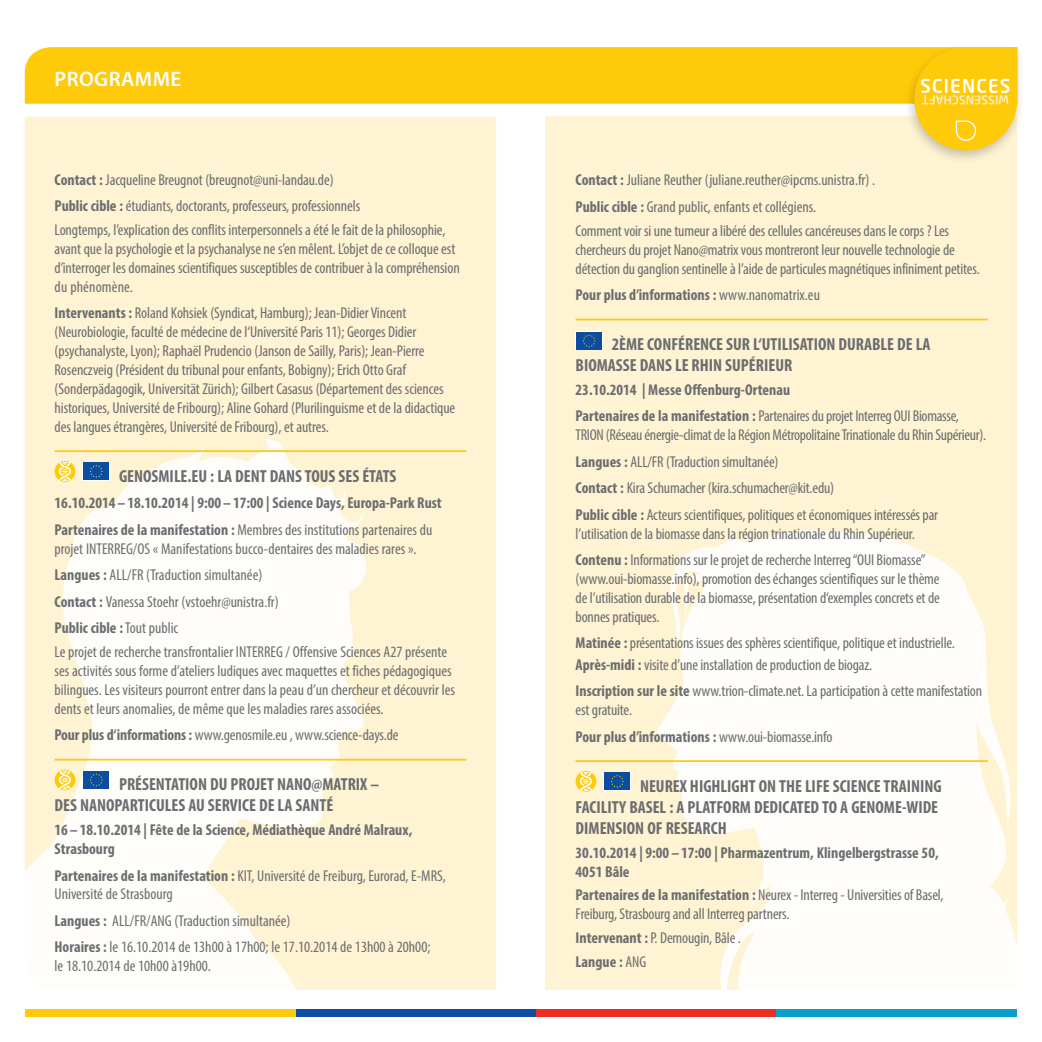
<style>
.page{position:relative;width:1042px;height:1042px;background:#fff}
.page>*{position:absolute;margin:0;border:0;box-sizing:border-box;transform-origin:0 0}
.t1{font:600 21px "Myriad Pro";letter-spacing:.02em;color:#fff}
.t2{font:700 condensed 17.5px/21px "Myriad Pro";color:#6c6d70}
.t3{font:condensed 15.75px/18.9px "Myriad Pro";letter-spacing:-.005em;color:#6c6d70}
.t4{font:700 condensed 15.75px/26.4px "Myriad Pro";color:#6c6d70}
.s1{font-weight:700}
.s2{font-weight:400}
</style>
<div class="page">
<div style="left:546px;top:117px;width:471px;height:873px;background:#fef3d2"></div>
<div style="left:25px;top:117px;width:471px;height:873px;background:#fef3d2"></div>
<svg style="left:658px;top:530px;width:353px;height:460px;fill:#fefdfa"></svg>
<svg style="left:936px;top:831px;width:81px;height:159px"></svg>
<svg style="left:25px;top:439px;width:342px;height:551px"></svg>
<div style="left:776px;top:1009px;width:241px;height:8px;background:#0a9fc8"></div>
<div style="left:535px;top:1009px;width:241px;height:8px;background:#ee2e22"></div>
<div style="left:295px;top:1009px;width:240px;height:8px;background:#0d4da1"></div>
<div style="left:25px;top:1009px;width:270px;height:8px;background:#feca0a"></div>
<div style="left:25px;top:47px;width:879px;height:57px;background:#feca0a"></div>
<hr style="left:55px;top:450px;width:411px;height:2px;background:#feca0a">
<hr style="left:55px;top:759px;width:411px;height:1px;background:#feca0a">
<svg style="left:83px;top:462px;width:27px;height:18px"></svg>
<div style="left:83px;top:463px;width:26px;height:17px;background:#0d4da1"></div>
<svg style="left:90px;top:465px;width:13px;height:13px"></svg>
<svg style="left:55px;top:461px;width:20px;height:21px"></svg>
<svg style="left:56px;top:461px;width:18px;height:21px"></svg>
<svg style="left:83px;top:771px;width:27px;height:18px"></svg>
<div style="left:83px;top:771px;width:26px;height:17px;background:#0d4da1"></div>
<svg style="left:90px;top:773px;width:13px;height:13px"></svg>
<div style="left:55px;top:769px;width:20px;height:21px;background:#feca0a;border-radius:50%"></div>
<svg style="left:56px;top:769px;width:18px;height:21px"></svg>
<hr style="left:575px;top:319px;width:413px;height:1px;background:#feca0a">
<hr style="left:575px;top:760px;width:413px;height:2px;background:#feca0a">
<div style="left:575px;top:332px;width:27px;height:18px;background:#fff"></div>
<div style="left:576px;top:332px;width:26px;height:18px;background:#0d4da1"></div>
<svg style="left:582px;top:334px;width:13px;height:13px"></svg>
<div style="left:604px;top:772px;width:27px;height:18px;background:#fff"></div>
<div style="left:604px;top:772px;width:26px;height:18px;background:#0d4da1"></div>
<svg style="left:611px;top:775px;width:13px;height:13px"></svg>
<svg style="left:575px;top:771px;width:21px;height:21px"></svg>
<svg style="left:577px;top:771px;width:18px;height:21px"></svg>
<div style="left:904px;top:42px;width:121px;height:123px;background:#231f20;opacity:.25"></div>
<svg style="left:914px;top:47px;width:103px;height:103px"></svg>
<h1 class="t1" style="left:55px;top:65px;width:128px">PROGRAMME</h1>
<p class="t3" style="left:55px;top:167px;width:307px;line-height:25.9px"><span class="s1">Contact :</span> Jacqueline Breugnot (breugnot@uni-landau.de)<br><span class="s1">Public cible :</span> étudiants, doctorants, professeurs, professionnels</p>
<p class="t3" style="left:55px;top:220px;width:407px">Longtemps, l’explication des conflits interpersonnels a été le fait de la philosophie, avant que la psychologie et la psychanalyse ne s’en mêlent. L’objet de ce colloque est d’interroger les domaines scientifiques susceptibles de contribuer à la compréhension du phénomène.</p>
<p class="t3" style="left:55px;top:303px;width:402px"><span class="s1">Intervenants :</span> Roland Kohsiek (Syndicat, Hamburg); Jean-Didier Vincent (Neurobiologie, faculté de médecine de l‘Université Paris 11); Georges Didier (psychanalyste, Lyon); Raphaël Prudencio (Janson de Sailly, Paris); Jean-Pierre Rosenczveig (Président du tribunal pour enfants, Bobigny); Erich Otto Graf (Sonderpädagogik, Universität Zürich); Gilbert Casasus (Département des sciences historiques, Université de Fribourg); Aline Gohard (Plurilinguisme et de la didactique des langues étrangères, Université de Fribourg), et autres.</p>
<p class="t2" style="left:119px;top:465px;width:279px">GENOSMILE.EU : LA DENT DANS TOUS SES ÉTATS</p>
<p class="t4" style="left:55px;top:489px;width:389px">16.10.2014–18.10.2014 | 9:00– 17:00 | Science Days, Europa-Park Rust<br>Partenaires de la manifestation : <span class="s2">Membres des institutions partenaires du</span></p>
<p class="t3" style="left:55px;top:535px;width:363px;line-height:26.4px">projet INTERREG/OS « Manifestations bucco-dentaires des maladies rares ».<br><span class="s1">Langues :</span> ALL/FR (Traduction simultanée)<br><span class="s1">Contact :</span> Vanessa Stoehr (vstoehr@unistra.fr)<br><span class="s1">Public cible :</span> Tout public</p>
<p class="t3" style="left:55px;top:642px;width:402px">Le projet de recherche transfrontalier INTERREG / Offensive Sciences A27 présente ses activités sous forme d’ateliers ludiques avec maquettes et fiches pédagogiques bilingues. Les visiteurs pourront entrer dans la peau d’un chercheur et découvrir les dents et leurs anomalies, de même que les maladies rares associées.</p>
<p class="t3" style="left:55px;top:725px;width:345px"><span class="s1">Pour plus d‘informations :</span> www.genosmile.eu , www.science-days.de</p>
<p class="t2" style="left:55px;top:773px;width:326px;text-indent:64px">PRÉSENTATION DU PROJET NANO@MATRIX –<br>DES NANOPARTICULES AU SERVICE DE LA SANTÉ</p>
<p class="t4" style="left:55px;top:820px;width:359px;line-height:18.9px">16–18.10.2014 | Fête de la Science, Médiathèque André Malraux,<br>Strasbourg</p>
<p class="t3" style="left:55px;top:865px;width:393px"><span class="s1">Partenaires de la manifestation :</span> KIT, Université de Freiburg, Eurorad, E-MRS,<br>Université de Strasbourg</p>
<p class="t3" style="left:55px;top:907px;width:377px;line-height:26.4px"><span class="s1">Langues :</span> ALL/FR/ANG (Traduction simultanée)<br><span class="s1">Horaires :</span> le 16.10.2014 de 13h00 à 17h00; le 17.10.2014 de 13h00 à 20h00;</p>
<p class="t3" style="left:55px;top:956px;width:158px">le 18.10.2014 de 10h00 à19h00.</p>
<p class="t3" style="left:575px;top:167px;width:301px;line-height:26.4px"><span class="s1">Contact :</span> Juliane Reuther (juliane.reuther@ipcms.unistra.fr) .<br><span class="s1">Public cible :</span> Grand public, enfants et collégiens.</p>
<p class="t3" style="left:575px;top:221px;width:406px">Comment voir si une tumeur a libéré des cellules cancéreuses dans le corps ? Les chercheurs du projet Nano@matrix vous montreront leur nouvelle technologie de détection du ganglion sentinelle à l’aide de particules magnétiques infiniment petites.</p>
<p class="t4" style="left:575px;top:281px;width:246px">Pour plus d’informations : <span class="s2">www.nanomatrix.eu</span></p>
<p class="t2" style="left:575px;top:333px;width:356px;text-indent:36px">2ÈME CONFÉRENCE SUR L‘UTILISATION DURABLE DE LA<br>BIOMASSE DANS LE RHIN SUPÉRIEUR</p>
<p class="t4" style="left:575px;top:376px;width:385px">23.10.2014 | Messe Offenburg-Ortenau<br>Partenaires de la manifestation : <span class="s2">Partenaires du projet Interreg OUI Biomasse,</span></p>
<p class="t3" style="left:575px;top:422px;width:412px;line-height:26.4px">TRION (Réseau énergie-climat de la Région Métropolitaine Trinationale du Rhin Supérieur).<br><span class="s1">Langues :</span> ALL/FR (Traduction simultanée)<br><span class="s1">Contact :</span> Kira Schumacher (kira.schumacher@kit.edu)<br><span class="s1">Public cible :</span> Acteurs scientifiques, politiques et économiques intéressés par</p>
<p class="t3" style="left:575px;top:520px;width:352px;line-height:26.4px">l’utilisation de la biomasse dans la région trinationale du Rhin Supérieur.<br><span class="s1">Contenu :</span> Informations sur le projet de recherche Interreg “OUI Biomasse”</p>
<p class="t3" style="left:575px;top:569px;width:366px;text-align:justify">(www.oui-biomasse.info), promotion des échanges scientifiques sur le thème de l’utilisation durable de la biomasse, présentation d‘exemples concrets et de bonnes pratiques.</p>
<p class="t3" style="left:575px;top:632px;width:381px;line-height:21.3px"><span class="s1">Matinée :</span> présentations issues des sphères scientifique, politique et industrielle.<br><span class="s1">Après-midi :</span> visite d’une installation de production de biogaz.</p>
<p class="t3" style="left:575px;top:681px;width:408px"><span class="s1">Inscription sur le site</span> www.trion-climate.net. La participation à cette manifestation est gratuite.</p>
<p class="t4" style="left:575px;top:723px;width:258px">Pour plus d’informations : <span class="s2">www.oui-biomasse.info</span></p>
<p class="t2" style="left:575px;top:775px;width:368px;text-indent:64px">NEUREX HIGHLIGHT ON THE LIFE SCIENCE TRAINING<br>FACILITY BASEL : A PLATFORM DEDICATED TO A GENOME-WIDE<br>DIMENSION OF RESEARCH</p>
<p class="t4" style="left:575px;top:842px;width:365px;line-height:18.9px">30.10.2014 | 9:00– 17:00 | Pharmazentrum, Klingelbergstrasse 50,<br>4051 Bâle</p>
<p class="t3" style="left:575px;top:885px;width:369px"><span class="s1">Partenaires de la manifestation :</span> Neurex - Interreg - Universities of Basel,<br>Freiburg, Strasbourg and all Interreg partners.</p>
<p class="t4" style="left:575px;top:925px;width:167px;line-height:24px">Intervenant : <span class="s2">P. Demougin, Bâle .<br></span>Langue : <span class="s2">ANG</span></p>
</div>
